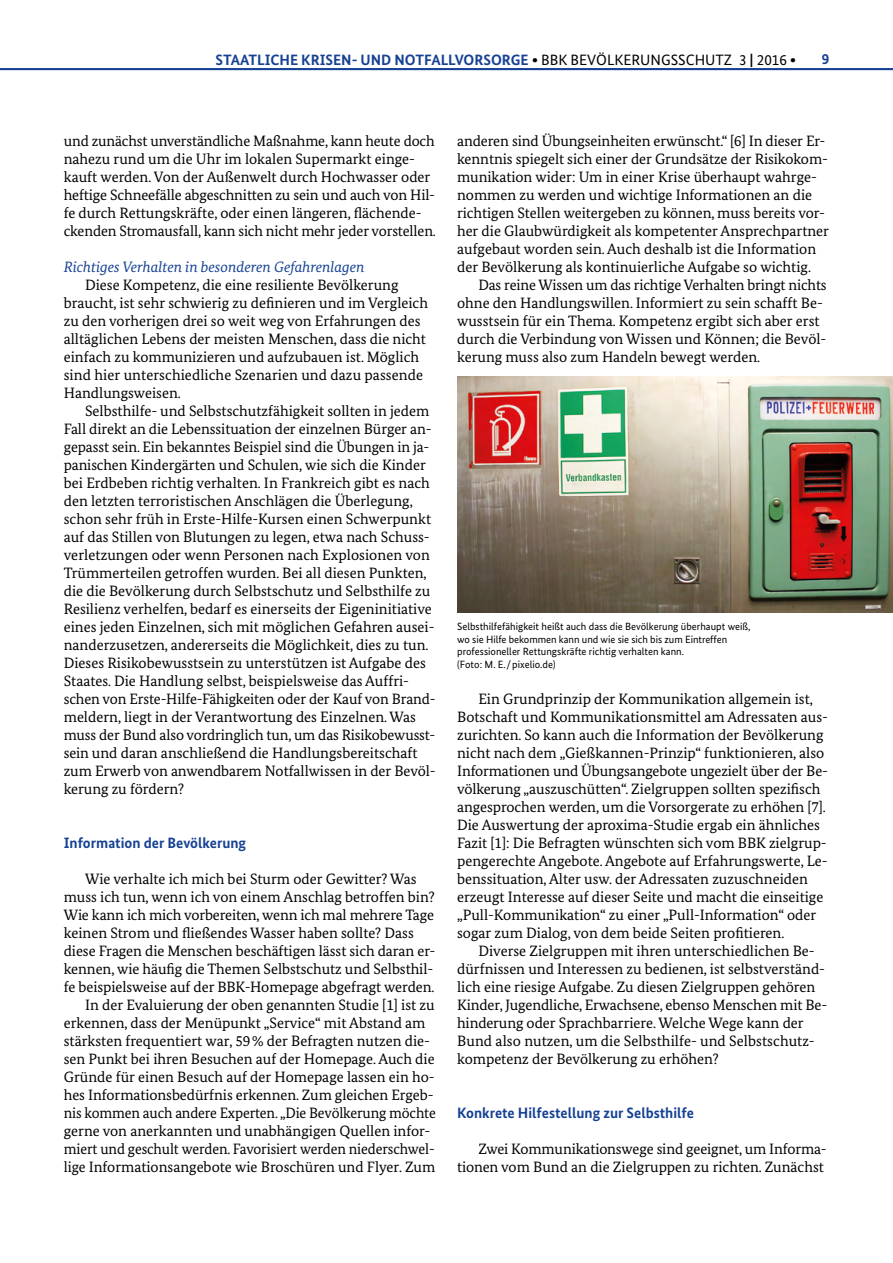
<style>
.page{position:relative;width:893px;height:1263px;background:#fff}
.page>*{position:absolute;margin:0;border:0;box-sizing:border-box;transform-origin:0 0}
.Fließtext{font:15px/18px "Bundes Serif";color:#000}
.Zwischentitel{font:700 15px "Bundes Sans";color:#164194}
.Fließtext_ohne_Einzu{font:italic 15px "Bundes Serif";color:#164194}
.t1{font:10.5px/12.6px "Bundes Sans";color:#000}
.s1{color:#000}
.s2{font-weight:400;color:#000}
</style>
<div class="page">
<img style="left:457px;top:376px;width:436px;height:237px">
<hr style="left:0;top:68px;width:893px;height:2px;background:#164194">
<p class="Zwischentitel" style="left:215px;top:50px;width:582px">STAATLICHE KRISEN- UND NOTFALLVORSORGE <span class="s1">∙</span> <span class="s2">BBK BEVÖLKERUNGSSCHUTZ 3</span> <span class="s1">|</span> <span class="s2">2016</span> <span class="s1">∙</span></p>
<p class="Zwischentitel" style="left:822px;top:49px;width:9px">9</p>
<p class="Fließtext" style="left:64px;top:131px;width:374px">und zunächst unverständliche Maßnahme, kann heute doch nahezu rund um die Uhr im lokalen Supermarkt einge&shy;kauft werden. Von der Außenwelt durch Hochwasser oder heftige Schneefälle abgeschnitten zu sein und auch von Hil&shy;fe durch Rettungskräfte, oder einen längeren, flächende&shy;ckenden Stromausfall, kann sich nicht mehr jeder vorstellen.</p>
<p class="Fließtext_ohne_Einzu" style="left:64px;top:257px;width:302px">Richtiges Verhalten in besonderen Gefahrenlagen</p>
<p class="Fließtext" style="left:64px;top:275px;width:366px;text-indent:21px">Diese Kompetenz, die eine resiliente Bevölkerung braucht, ist sehr schwierig zu definieren und im Vergleich zu den vorherigen drei so weit weg von Erfahrungen des alltäglichen Lebens der meisten Menschen, dass die nicht einfach zu kommunizieren und aufzubauen ist. Möglich sind hier unterschiedliche Szenarien und dazu passende Handlungsweisen.</p>
<p class="Fließtext" style="left:64px;top:401px;width:373px;text-indent:21px">Selbsthilfe- und Selbstschutzfähigkeit sollten in jedem Fall direkt an die Lebenssituation der einzelnen Bürger an&shy;gepasst sein. Ein bekanntes Beispiel sind die Übungen in ja&shy;panischen Kindergärten und Schulen, wie sich die Kinder bei Erdbeben richtig verhalten. In Frankreich gibt es nach den letzten terroristischen Anschlägen die Überlegung, schon sehr früh in Erste-Hilfe-Kursen einen Schwerpunkt auf das Stillen von Blutungen zu legen, etwa nach Schuss&shy;verletzungen oder wenn Personen nach Explosionen von Trümmerteilen getroffen wurden. Bei all diesen Punkten, die die Bevölkerung durch Selbstschutz und Selbsthilfe zu Resilienz verhelfen, bedarf es einerseits der Eigeninitiative eines jeden Einzelnen, sich mit möglichen Gefahren ausei&shy;nanderzusetzen, andererseits die Möglichkeit, dies zu tun.<br>Dieses Risikobewusstsein zu unterstützen ist Aufgabe des Staates. Die Handlung selbst, beispielsweise das Auffri&shy;schen von Erste-Hilfe-Fähigkeiten oder der Kauf von Brand&shy;meldern, liegt in der Verantwortung des Einzelnen. Was muss der Bund also vordringlich tun, um das Risikobewusst&shy;sein und daran anschließend die Handlungsbereitschaft zum Erwerb von anwendbarem Notfallwissen in der Bevöl&shy;kerung zu fördern?</p>
<p class="Zwischentitel" style="left:64px;top:833px;width:184px">Information der Bevölkerung</p>
<p class="Fließtext" style="left:64px;top:869px;width:373px;text-indent:21px">Wie verhalte ich mich bei Sturm oder Gewitter? Was muss ich tun, wenn ich von einem Anschlag betroffen bin?<br>Wie kann ich mich vorbereiten, wenn ich mal mehrere Tage keinen Strom und fließendes Wasser haben sollte? Dass diese Fragen die Menschen beschäftigen lässt sich daran er&shy;kennen, wie häufig die Themen Selbstschutz und Selbsthil&shy;fe beispielsweise auf der BBK-Homepage abgefragt werden.</p>
<p class="Fließtext" style="left:64px;top:995px;width:374px;text-indent:21px">In der Evaluierung der oben genannten Studie [1] ist zu erkennen, dass der Menüpunkt „Service“ mit Abstand am stärksten frequentiert war, 59% der Befragten nutzen die&shy;sen Punkt bei ihren Besuchen auf der Homepage. Auch die Gründe für einen Besuch auf der Homepage lassen ein ho&shy;hes Informationsbedürfnis erkennen. Zum gleichen Ergeb&shy;nis kommen auch andere Experten. „Die Bevölkerung möchte gerne von anerkannten und unabhängigen Quellen infor&shy;miert und geschult werden. Favorisiert werden niederschwel&shy;lige Informationsangebote wie Broschüren und Flyer. Zum</p>
<p class="Fließtext" style="left:457px;top:131px;width:373px">anderen sind Übungseinheiten erwünscht.“ [6] In dieser Er&shy;kenntnis spiegelt sich einer der Grundsätze der Risikokom&shy;munikation wider: Um in einer Krise überhaupt wahrge&shy;nommen zu werden und wichtige Informationen an die richtigen Stellen weitergeben zu können, muss bereits vor&shy;her die Glaubwürdigkeit als kompetenter Ansprechpartner aufgebaut worden sein. Auch deshalb ist die Information der Bevölkerung als kontinuierliche Aufgabe so wichtig.</p>
<p class="Fließtext" style="left:457px;top:275px;width:371px;text-indent:21px">Das reine Wissen um das richtige Verhalten bringt nichts ohne den Handlungswillen. Informiert zu sein schafft Be&shy;wusstsein für ein Thema. Kompetenz ergibt sich aber erst durch die Verbindung von Wissen und Können; die Bevöl&shy;kerung muss also zum Handeln bewegt werden.</p>
<p class="t1" style="left:457px;top:620px;width:295px">Selbsthilfefähigkeit heißt auch dass die Bevölkerung überhaupt weiß, wo sie Hilfe bekommen kann und wie sie sich bis zum Eintreffen professioneller Rettungskräfte richtig verhalten kann.<br>(Foto: M. E./pixelio.de)</p>
<p class="Fließtext" style="left:457px;top:689px;width:372px;text-indent:21px">Ein Grundprinzip der Kommunikation allgemein ist, Botschaft und Kommunikationsmittel am Adressaten aus&shy;zurichten. So kann auch die Information der Bevölkerung nicht nach dem „Gießkannen-Prinzip“ funktionieren, also Informationen und Übungsangebote ungezielt über der Be&shy;völkerung „auszuschütten“. Zielgruppen sollten spezifisch angesprochen werden, um die Vorsorgerate zu erhöhen [7].<br>Die Auswertung der aproxima-Studie ergab ein ähnliches Fazit [1]: Die Befragten wünschten sich vom BBK zielgrup&shy;pengerechte Angebote. Angebote auf Erfahrungswerte, Le&shy;benssituation, Alter usw. der Adressaten zuzuschneiden erzeugt Interesse auf dieser Seite und macht die einseitige „Pull-Kommunikation“ zu einer „Pull-Information“ oder sogar zum Dialog, von dem beide Seiten profitieren.</p>
<p class="Fließtext" style="left:457px;top:941px;width:372px;text-indent:21px">Diverse Zielgruppen mit ihren unterschiedlichen Be&shy;dürfnissen und Interessen zu bedienen, ist selbstverständ&shy;lich eine riesige Aufgabe. Zu diesen Zielgruppen gehören Kinder, Jugendliche, Erwachsene, ebenso Menschen mit Be&shy;hinderung oder Sprachbarriere. Welche Wege kann der Bund also nutzen, um die Selbsthilfe- und Selbstschutz&shy;kompetenz der Bevölkerung zu erhöhen?</p>
<p class="Zwischentitel" style="left:457px;top:1103px;width:238px">Konkrete Hilfestellung zur Selbsthilfe</p>
<p class="Fließtext" style="left:457px;top:1139px;width:371px;text-align:right">Zwei Kommunikationswege sind geeignet, um Informa&shy;tionen vom Bund an die Zielgruppen zu richten. Zunächst</p>
</div>
